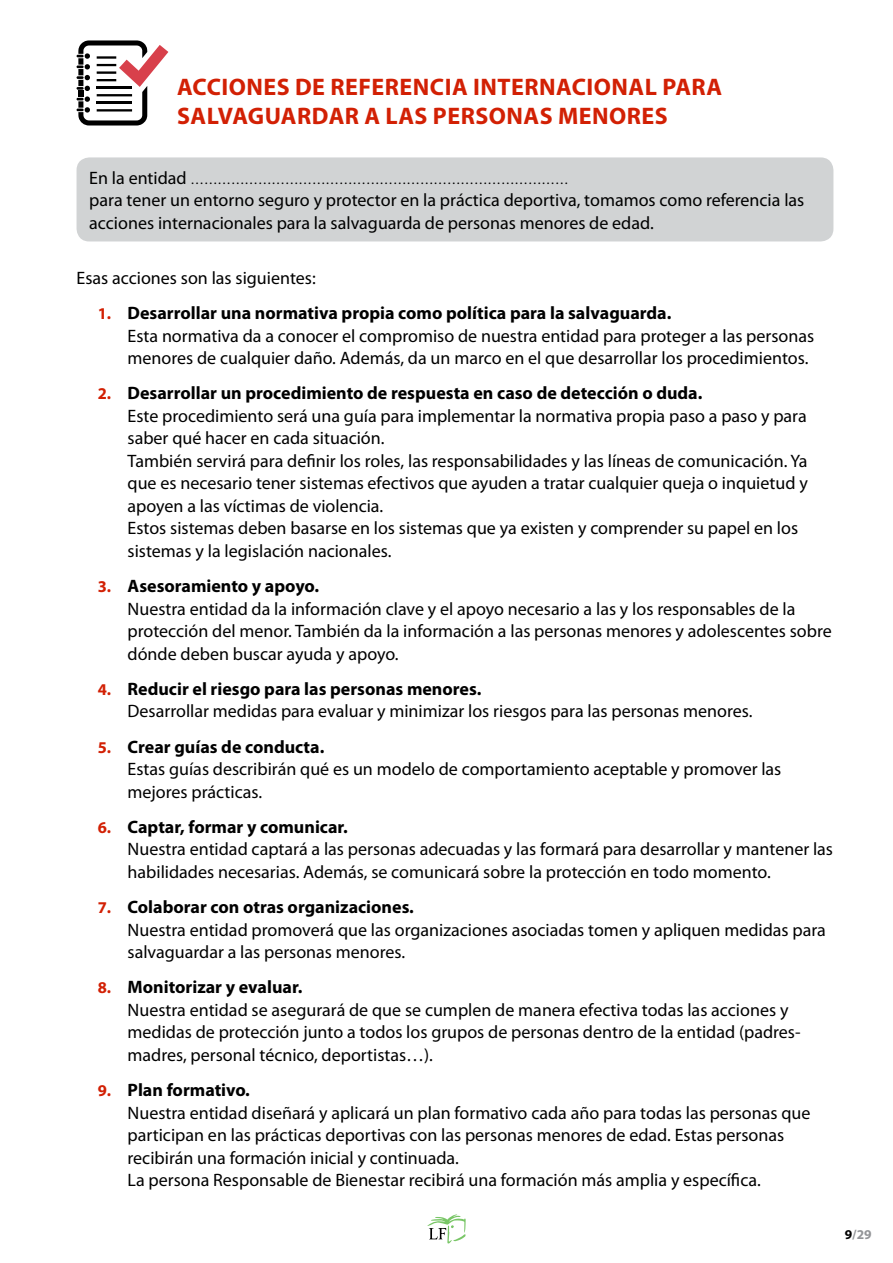
<style>
.page{position:relative;width:893px;height:1263px;background:#fff}
.page>*{position:absolute;margin:0;border:0;box-sizing:border-box;transform-origin:0 0}
.TIT_GORRI_16_pt{font:700 24px/28.8px "Myriad Pro";letter-spacing:.02em;color:#d22004}
.TXT_CAST_sangria12{font:18px/22.5px "Myriad Pro";color:#000}
.TXT_CAST{font:18px "Myriad Pro";color:#000}
.t1{font:13.5px "Myriad Pro";color:#000}
.t2{font:700 13.5px "Myriad Pro";color:#939598}
.s1{font-size:18px}
.s2{font-weight:700;font-size:16.5px;color:#d22004}
.s3{font-weight:700}
.s4{color:#000}
</style>
<div class="page">
<svg style="left:427px;top:1214px;width:39px;height:29px"></svg>
<svg style="left:76px;top:40px;width:92px;height:86px"></svg>
<div style="left:77px;top:157px;width:756px;height:84px;background:#d1d3d4;border-radius:13px"></div>
<p class="TIT_GORRI_16_pt" style="left:177px;top:73px;width:547px">ACCIONES DE REFERENCIA INTERNACIONAL PARA<br>SALVAGUARDAR A LAS PERSONAS MENORES</p>
<p class="t1" style="left:89px;top:172px;width:481px"><span class="s1">En la entidad</span> …………………………………………………………………………</p>
<p class="TXT_CAST_sangria12" style="left:89px;top:189px;width:717px">para tener un entorno seguro y protector en la práctica deportiva, tomamos como referencia las acciones internacionales para la salvaguarda de personas menores de edad.</p>
<p class="TXT_CAST" style="left:77px;top:268px;width:241px">Esas acciones son las siguientes:</p>
<p class="TXT_CAST_sangria12" style="left:128px;top:302px;width:688px;text-indent:-30px"><span class="s2">1.</span> <span class="s3">Desarrollar una normativa propia como política para la salvaguarda.<br></span>Esta normativa da a conocer el compromiso de nuestra entidad para proteger a las personas menores de cualquier daño. Además, da un marco en el que desarrollar los procedimientos.</p>
<p class="TXT_CAST_sangria12" style="left:128px;top:382px;width:681px;text-indent:-30px"><span class="s2">2.</span> <span class="s3">Desarrollar un procedimiento de respuesta en caso de detección o duda.<br></span>Este procedimiento será una guía para implementar la normativa propia paso a paso y para saber qué hacer en cada situación.</p>
<p class="TXT_CAST_sangria12" style="left:128px;top:450px;width:682px">También servirá para definir los roles, las responsabilidades y las líneas de comunicación. Ya que es necesario tener sistemas efectivos que ayuden a tratar cualquier queja o inquietud y apoyen a las víctimas de violencia.<br>Estos sistemas deben basarse en los sistemas que ya existen y comprender su papel en los sistemas y la legislación nacionales.</p>
<p class="TXT_CAST_sangria12" style="left:128px;top:575px;width:706px;text-indent:-30px"><span class="s2">3.</span> <span class="s3">Asesoramiento y apoyo.<br></span>Nuestra entidad da la información clave y el apoyo necesario a las y los responsables de la protección del menor. También da la información a las personas menores y adolescentes sobre dónde deben buscar ayuda y apoyo.</p>
<p class="TXT_CAST_sangria12" style="left:128px;top:678px;width:626px;text-indent:-30px"><span class="s2">4.</span> <span class="s3">Reducir el riesgo para las personas menores.<br></span>Desarrollar medidas para evaluar y minimizar los riesgos para las personas menores.</p>
<p class="TXT_CAST_sangria12" style="left:128px;top:736px;width:655px;text-indent:-30px"><span class="s2">5.</span> <span class="s3">Crear guías de conducta.<br></span>Estas guías describirán qué es un modelo de comportamiento aceptable y promover las mejores prácticas.</p>
<p class="TXT_CAST_sangria12" style="left:128px;top:816px;width:707px;text-indent:-30px"><span class="s2">6.</span> <span class="s3">Captar, formar y comunicar.<br></span>Nuestra entidad captará a las personas adecuadas y las formará para desarrollar y mantener las habilidades necesarias. Además, se comunicará sobre la protección en todo momento.</p>
<p class="TXT_CAST_sangria12" style="left:128px;top:896px;width:700px;text-indent:-30px"><span class="s2">7.</span> <span class="s3">Colaborar con otras organizaciones.<br></span>Nuestra entidad promoverá que las organizaciones asociadas tomen y apliquen medidas para salvaguardar a las personas menores.</p>
<p class="TXT_CAST_sangria12" style="left:128px;top:976px;width:675px;text-indent:-30px"><span class="s2">8.</span> <span class="s3">Monitorizar y evaluar.<br></span>Nuestra entidad se asegurará de que se cumplen de manera efectiva todas las acciones y medidas de protección junto a todos los grupos de personas dentro de la entidad (padres&shy;madres, personal técnico, deportistas…).</p>
<p class="TXT_CAST_sangria12" style="left:128px;top:1079px;width:684px;text-indent:-30px"><span class="s2">9.</span> <span class="s3">Plan formativo.<br></span>Nuestra entidad diseñará y aplicará un plan formativo cada año para todas las personas que participan en las prácticas deportivas con las personas menores de edad. Estas personas recibirán una formación inicial y continuada.<br>La persona Responsable de Bienestar recibirá una formación más amplia y específica.</p>
<p class="t2" style="left:845px;top:1227px;width:28px"><span class="s4">9</span>/29</p>
</div>
